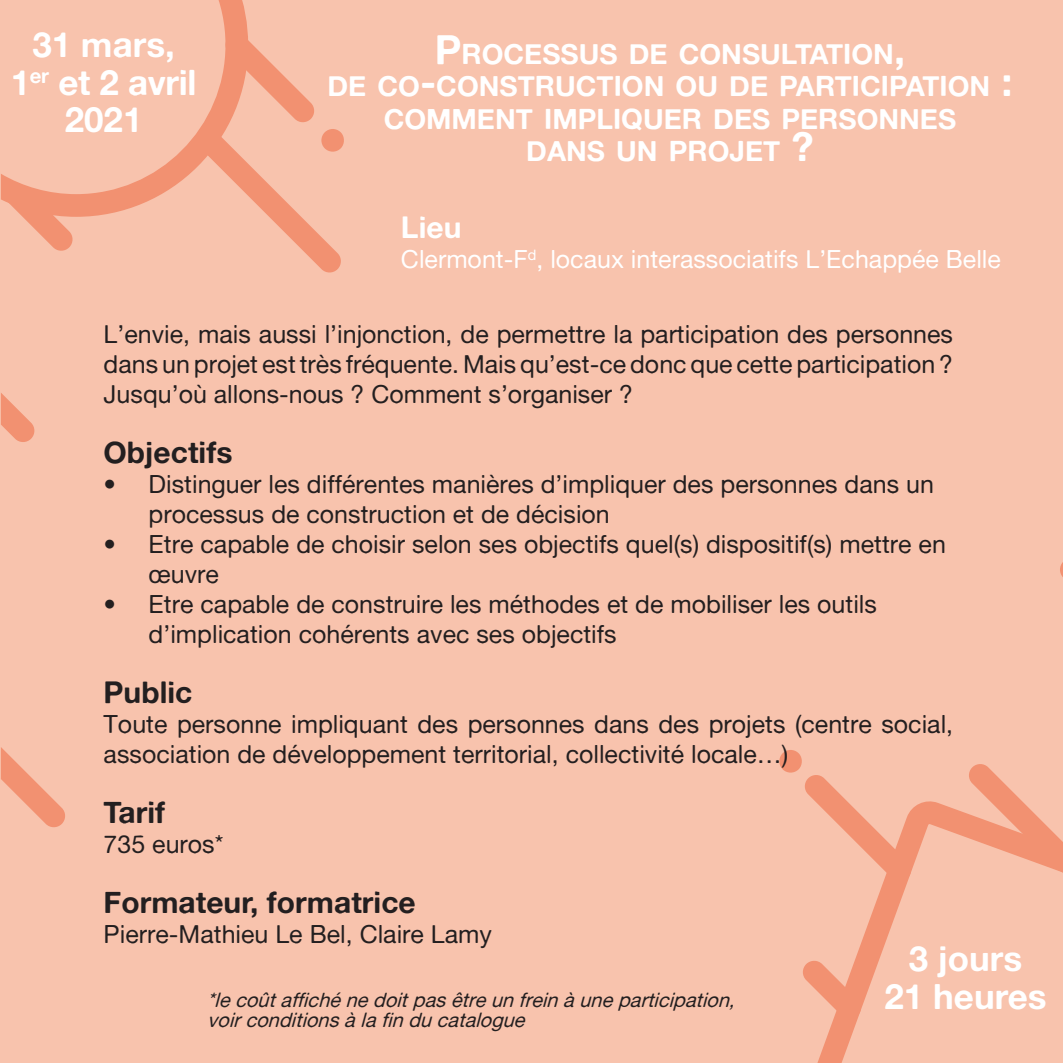
<style>
.page{position:relative;width:1063px;height:1063px;background:#fff}
.page>*{position:absolute;margin:0;border:0;box-sizing:border-box;transform-origin:0 0}
.t1{font:35px/37.5px "Alte Haas Grotesk Bold";color:#fff;text-align:center}
.t2{font:30px "Alte Haas Grotesk Bold";color:#231f20}
.t3{font:30px "Alte Haas Grotesk Bold";color:#fff}
.t4{font:28px/32.5px "Alte Haas Grotesk Bold";color:#fff;text-align:center}
.t5{font:25px/30px "Alte Haas Grotesk";color:#231f20}
.t6{font:25px "Alte Haas Grotesk";color:#fff}
.t7{font:italic 20px/20px "Alte Haas Grotesk";color:#231f20}
.s1{font-size:40px}
</style>
<div class="page">
<svg style="left:0;top:84px;width:1px;height:57px"></svg>
<div style="left:1px;top:0;width:1062px;height:1063px;background:#f8c3ad"></div>
<svg style="left:817px;top:801px;width:152px;height:262px"></svg>
<svg style="left:248px;top:40px;width:66px;height:83px"></svg>
<svg style="left:0;top:182px;width:73px;height:122px"></svg>
<svg style="left:248px;top:129px;width:96px;height:144px"></svg>
<svg style="left:803px;top:960px;width:59px;height:60px"></svg>
<svg style="left:779px;top:750px;width:133px;height:132px"></svg>
<svg style="left:969px;top:764px;width:94px;height:109px"></svg>
<svg style="left:1px;top:0;width:247px;height:217px"></svg>
<svg style="left:1px;top:393px;width:34px;height:49px"></svg>
<svg style="left:1px;top:747px;width:64px;height:81px"></svg>
<svg style="left:1060px;top:562px;width:3px;height:15px"></svg>
<h1 class="t1" style="left:11px;top:25px;width:187px">31 mars,<br>1<sup>er</sup> et 2 avril<br>2021</h1>
<p class="t4" style="left:327px;top:37px;width:686px"><span class="s1">P</span>ROCESSUS DE CONSULTATION<span class="s1">,<br></span>DE CO<span class="s1">-</span>CONSTRUCTION OU DE PARTICIPATION <span class="s1">:<br></span>COMMENT IMPLIQUER DES PERSONNES<br>DANS UN PROJET <span class="s1">?</span></p>
<p class="t3" style="left:401px;top:209px;width:62px">Lieu</p>
<p class="t6" style="left:401px;top:245px;width:601px">Clermont-F<sup>d</sup>, locaux interassociatifs L’Echappée Belle</p>
<p class="t5" style="left:104px;top:318px;width:851px;text-align:justify">L’envie, mais aussi l’injonction, de permettre la participation des personnes dans un projet est très fréquente. Mais qu’est-ce donc que cette participation ?<br>Jusqu’où allons-nous ? Comment s’organiser ?</p>
<p class="t2" style="left:104px;top:433px;width:130px">Objectifs</p>
<p class="t5" style="left:149px;top:468px;width:787px;text-indent:-45px">• Distinguer les différentes manières d’impliquer des personnes dans un processus de construction et de décision</p>
<p class="t5" style="left:149px;top:528px;width:799px;text-indent:-45px">• Etre capable de choisir selon ses objectifs quel(s) dispositif(s) mettre en œuvre</p>
<p class="t5" style="left:149px;top:588px;width:730px;text-indent:-45px">• Etre capable de construire les méthodes et de mobiliser les outils d’implication cohérents avec ses objectifs</p>
<p class="t2" style="left:104px;top:673px;width:90px">Public</p>
<p class="t5" style="left:104px;top:708px;width:851px">Toute personne impliquant des personnes dans des projets (centre social, association de développement territorial, collectivité locale…)</p>
<p class="t2" style="left:104px;top:793px;width:63px">Tarif</p>
<p class="t5" style="left:104px;top:828px;width:121px">735 euros*</p>
<p class="t2" style="left:104px;top:883px;width:314px">Formateur, formatrice</p>
<p class="t5" style="left:104px;top:918px;width:390px">Pierre-Mathieu Le Bel, Claire Lamy</p>
<h1 class="t1" style="left:885px;top:939px;width:164px">3 jours<br>21 heures</h1>
<p class="t7" style="left:207px;top:989px;width:535px">*lecoûtaffichénedoitpasêtreunfreinàuneparticipation, voirconditionsàlafinducatalogue</p>
</div>
